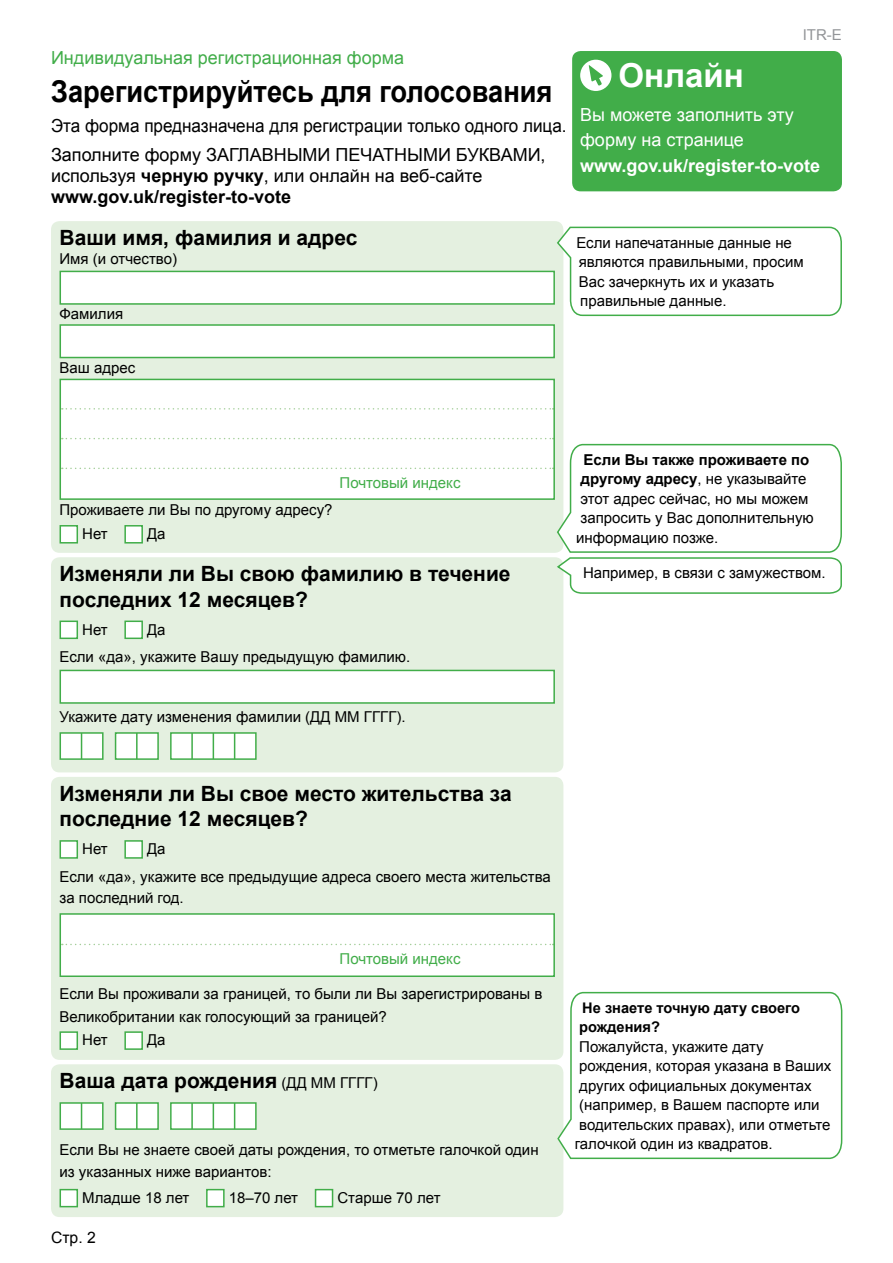
<style>
.page{position:relative;width:893px;height:1263px;background:#fff}
.page>*{position:absolute;margin:0;border:0;box-sizing:border-box;transform-origin:0 0}
.t1{font:700 33px "Arial";color:#fff}
.t2{font:700 30px "Arial";color:#000;scale:.91 1}
.t3{font:700 21px/25.5px "Arial";color:#000}
.t4{font:18px/29.5px "Arial";color:#000;scale:.95 1}
.t5{font:700 18px/21px "Arial";color:#000}
.t6{font:18px/25.5px "Arial";color:#fff}
.t7{font:18px "Arial";color:#41ad49}
.t8{font:700 18px "Arial";color:#fff}
.t9{font:15.75px "Arial";color:#000}
.t10{font:15px/19.5px "Arial";color:#000}
.t11{font:700 15px "Arial";color:#000}
.t12{font:15px "Arial";color:#41ad49}
.t13{font:15px "Arial";color:#939598}
.t14{font:700 14.7px/19.5px "Arial";color:#000}
.s1{font-weight:400}
.s2{font-weight:400;font-size:15px}
</style>
<div class="page">
<div style="left:51px;top:1064px;width:512px;height:153px;background:#e4f0e0;border-radius:9px"></div>
<div style="left:171px;top:1103px;width:85px;height:26px;background:#fff"></div>
<div style="left:170px;top:1102px;width:87px;height:28px;border:2px solid #41ad49"></div>
<hr style="left:191px;top:1103px;width:2px;height:26px;background:#41ad49">
<svg style="left:213px;top:1103px;width:1px;height:26px"></svg>
<svg style="left:234px;top:1103px;width:1px;height:26px"></svg>
<div style="left:116px;top:1103px;width:42px;height:26px;background:#fff"></div>
<div style="left:115px;top:1102px;width:44px;height:28px;border:2px solid #41ad49"></div>
<hr style="left:136px;top:1103px;width:2px;height:26px;background:#41ad49">
<div style="left:60px;top:1103px;width:43px;height:26px;background:#fff"></div>
<div style="left:60px;top:1102px;width:44px;height:28px;border:2px solid #41ad49"></div>
<svg style="left:81px;top:1103px;width:1px;height:26px"></svg>
<div style="left:60px;top:1189px;width:18px;height:18px;background:#fff;border:2px solid #41ad49"></div>
<div style="left:206px;top:1189px;width:19px;height:18px;background:#fff;border:2px solid #41ad49"></div>
<div style="left:315px;top:1189px;width:18px;height:18px;background:#fff;border:2px solid #41ad49"></div>
<div style="left:51px;top:221px;width:512px;height:332px;background:#e4f0e0;border-radius:9px"></div>
<div style="left:60px;top:271px;width:494px;height:33px;background:#fff"></div>
<div style="left:60px;top:271px;width:495px;height:34px;border:2px solid #41ad49"></div>
<div style="left:60px;top:325px;width:494px;height:32px;background:#fff"></div>
<div style="left:60px;top:324px;width:495px;height:34px;border:2px solid #41ad49"></div>
<div style="left:60px;top:379px;width:494px;height:120px;background:#fff"></div>
<svg style="left:63px;top:408px;width:488px;height:2px"></svg>
<div style="left:60px;top:379px;width:495px;height:121px;border:2px solid #41ad49"></div>
<svg style="left:60px;top:525px;width:2px;height:18px"></svg>
<svg style="left:557px;top:225px;width:285px;height:92px"></svg>
<div style="left:51px;top:777px;width:512px;height:283px;background:#e4f0e0;border-radius:9px"></div>
<div style="left:60px;top:840px;width:18px;height:19px;background:#fff;border:2px solid #41ad49"></div>
<div style="left:124px;top:840px;width:19px;height:19px;background:#fff;border:2px solid #41ad49"></div>
<div style="left:60px;top:914px;width:494px;height:62px;background:#fff"></div>
<svg style="left:63px;top:944px;width:488px;height:1px"></svg>
<div style="left:60px;top:913px;width:495px;height:64px;border:2px solid #41ad49"></div>
<div style="left:60px;top:1031px;width:18px;height:19px;background:#fff;border:2px solid #41ad49"></div>
<div style="left:124px;top:1031px;width:19px;height:19px;background:#fff;border:2px solid #41ad49"></div>
<div style="left:51px;top:557px;width:512px;height:215px;background:#e4f0e0;border-radius:9px"></div>
<div style="left:60px;top:620px;width:18px;height:19px;background:#fff;border:2px solid #41ad49"></div>
<div style="left:124px;top:620px;width:19px;height:19px;background:#fff;border:2px solid #41ad49"></div>
<div style="left:60px;top:670px;width:495px;height:34px;background:#fff;border:2px solid #41ad49"></div>
<div style="left:171px;top:733px;width:85px;height:26px;background:#fff"></div>
<div style="left:170px;top:732px;width:87px;height:28px;border:2px solid #41ad49"></div>
<hr style="left:191px;top:733px;width:2px;height:26px;background:#41ad49">
<svg style="left:213px;top:733px;width:1px;height:26px"></svg>
<svg style="left:234px;top:733px;width:1px;height:26px"></svg>
<div style="left:116px;top:733px;width:42px;height:26px;background:#fff"></div>
<div style="left:115px;top:732px;width:44px;height:28px;border:2px solid #41ad49"></div>
<hr style="left:136px;top:733px;width:2px;height:26px;background:#41ad49">
<div style="left:60px;top:733px;width:43px;height:26px;background:#fff"></div>
<div style="left:60px;top:732px;width:44px;height:28px;border:2px solid #41ad49"></div>
<svg style="left:81px;top:733px;width:1px;height:26px"></svg>
<svg style="left:62px;top:438px;width:780px;height:157px"></svg>
<div style="left:572px;top:51px;width:270px;height:140px;background:#41ad49;border-radius:9px"></div>
<svg style="left:580px;top:60px;width:31px;height:31px"></svg>
<svg style="left:556px;top:991px;width:287px;height:169px"></svg>
<p class="t7" style="left:51px;top:46px;width:355px">Индивидуальная регистрационная форма</p>
<h2 class="t2" style="left:51px;top:72px;width:553px">Зарегистрируйтесь для голосования</h2>
<p class="t4" style="left:51px;top:111px;width:544px">Эта форма предназначена для регистрации только одного лица.<br>Заполните форму ЗАГЛАВНЫМИ ПЕЧАТНЫМИ БУКВАМИ,</p>
<p class="t5" style="left:51px;top:166px;width:433px"><span class="s1">используя</span> черную ручку<span class="s1">, или онлайн на веб-сайте </span>www.gov.uk/register-to-vote</p>
<h3 class="t3" style="left:60px;top:225px;width:299px">Ваши имя, фамилия и адрес</h3>
<p class="t10" style="left:60px;top:249px;width:119px">Имя (и отчество)</p>
<p class="t10" style="left:60px;top:304px;width:65px">Фамилия</p>
<p class="t13" style="left:803px;top:25px;width:41px">ITR-E</p>
<h1 class="t1" style="left:618px;top:53px;width:127px">Онлайн</h1>
<p class="t6" style="left:580px;top:102px;width:215px">Вы можете заполнить эту форму на странице</p>
<p class="t8" style="left:580px;top:153px;width:242px">www.gov.uk/register-to-vote</p>
<p class="t10" style="left:576px;top:233px;width:229px">Если напечатанные данные не являются правильными, просим<br>Вас зачеркнуть их и указать правильные данные.</p>
<p class="t10" style="left:60px;top:358px;width:77px">Ваш адрес</p>
<p class="t10" style="left:82px;top:498px;width:252px;line-height:23.7px;text-indent:-23px">Проживаете ли Вы по другому адресу?<br>Нет</p>
<p class="t10" style="left:147px;top:524px;width:20px">Да</p>
<p class="t12" style="left:340px;top:473px;width:122px">Почтовый индекс</p>
<h3 class="t3" style="left:60px;top:561px;width:453px">Изменяли ли Вы свою фамилию в течение последних 12 месяцев?</h3>
<p class="t10" style="left:82px;top:620px;width:27px">Нет</p>
<p class="t10" style="left:60px;top:616px;width:352px;line-height:27.3px;text-indent:88px">Да<br>Если «да», укажите Вашу предыдущую фамилию.</p>
<p class="t10" style="left:60px;top:707px;width:348px">Укажите дату изменения фамилии (ДД ММ ГГГГ).</p>
<h3 class="t3" style="left:60px;top:781px;width:454px">Изменяли ли Вы свое место жительства за последние 12 месяцев?</h3>
<p class="t10" style="left:82px;top:839px;width:27px">Нет</p>
<p class="t10" style="left:60px;top:835px;width:493px;line-height:27.3px;text-indent:88px">Да<br>Если «да», укажите все предыдущие адреса своего места жительства</p>
<p class="t10" style="left:60px;top:888px;width:126px">за последний год.</p>
<p class="t12" style="left:340px;top:949px;width:122px">Почтовый индекс</p>
<p class="t10" style="left:60px;top:984px;width:484px">Если Вы проживали за границей, то были ли Вы зарегистрированы в</p>
<p class="t10" style="left:60px;top:1007px;width:329px">Великобритании как голосующий за границей?</p>
<p class="t10" style="left:82px;top:1030px;width:27px">Нет</p>
<p class="t10" style="left:147px;top:1030px;width:20px">Да</p>
<h3 class="t3" style="left:60px;top:1068px;width:320px">Ваша дата рождения <span class="s2">(ДД ММ ГГГГ)</span></h3>
<p class="t10" style="left:60px;top:1138px;width:481px;line-height:22.5px">Если Вы не знаете своей даты рождения, то отметьте галочкой один из указанных ниже вариантов:</p>
<p class="t10" style="left:82px;top:1188px;width:109px">Младше 18 лет</p>
<p class="t10" style="left:229px;top:1188px;width:71px">18–70 лет</p>
<p class="t10" style="left:337px;top:1188px;width:105px">Старше 70 лет</p>
<p class="t9" style="left:51px;top:1227px;width:46px">Стр. 2</p>
<p class="t11" style="left:583px;top:449px;width:227px">Если Вы также проживаете по</p>
<p class="t11" style="left:580px;top:469px;width:228px">другому адресу<span class="s1">, не указывайте</span></p>
<p class="t10" style="left:580px;top:489px;width:229px">этот адрес сейчас, но мы можем</p>
<p class="t10" style="left:580px;top:508px;width:235px">запросить у Вас дополнительную</p>
<p class="t10" style="left:576px;top:528px;width:144px">информацию позже.</p>
<p class="t10" style="left:583px;top:563px;width:244px">Например, в связи с замужеством.</p>
<p class="t14" style="left:579px;top:998px;width:222px">Не знаете точную дату своего рождения?</p>
<p class="t10" style="left:579px;top:1037px;width:186px">Пожалуйста, укажите дату</p>
<p class="t10" style="left:579px;top:1056px;width:253px">рождения, которая указана в Ваших</p>
<p class="t10" style="left:579px;top:1076px;width:234px">других официальных документах</p>
<p class="t10" style="left:579px;top:1095px;width:242px">(например, в Вашем паспорте или</p>
<p class="t10" style="left:579px;top:1115px;width:253px">водительских правах), или отметьте</p>
<p class="t10" style="left:575px;top:1134px;width:199px">галочкой один из квадратов.</p>
</div>
